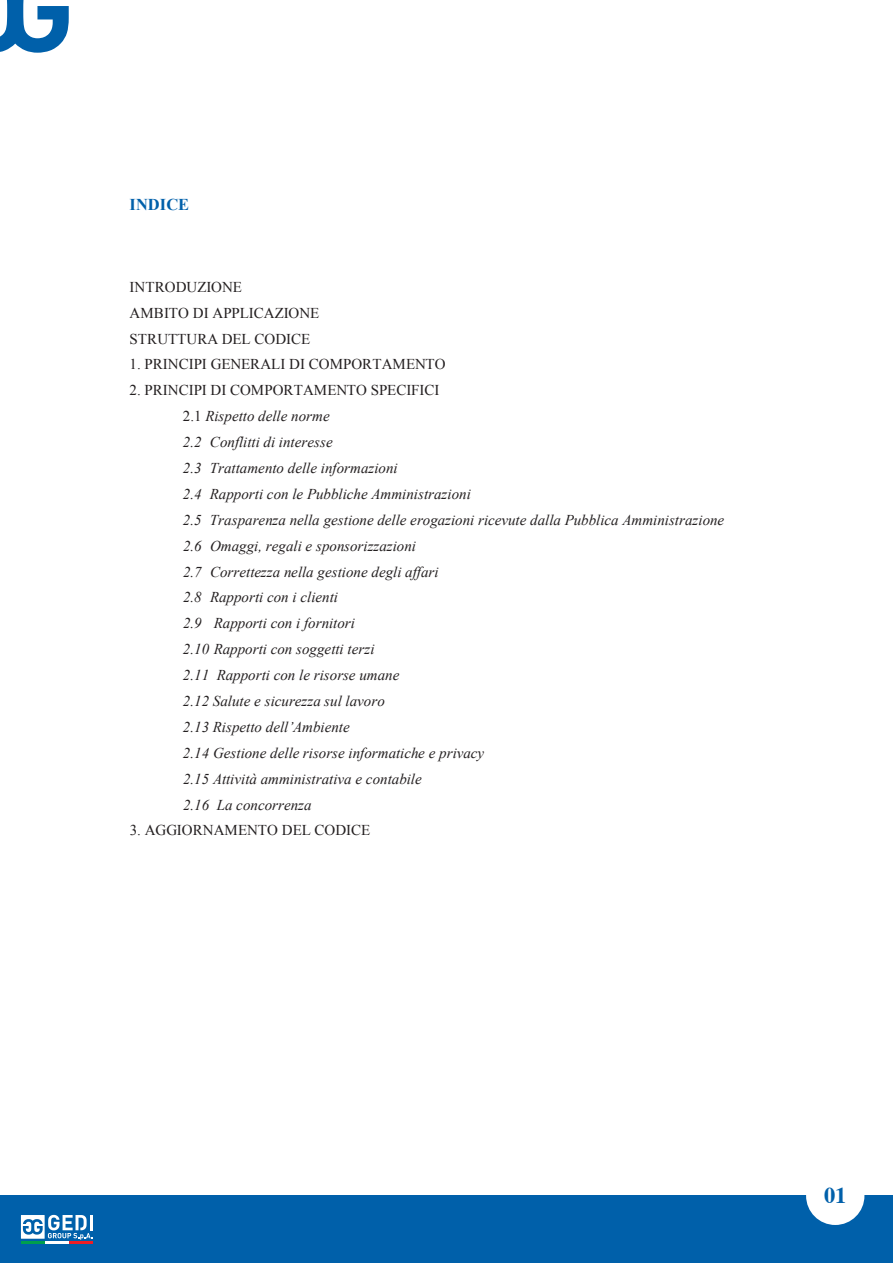
<style>
.page{position:relative;width:893px;height:1263px;background:#fff}
.page>*{position:absolute;margin:0;border:0;box-sizing:border-box;transform-origin:0 0}
.t1{font:700 22.5px "Times";color:#0060aa}
.t2{font:700 16.5px "Times New Roman";color:#0060aa}
.t3{font:italic 15px/26px "Times New Roman";color:#231f20}
.t4{font:15px/25.8px "Times New Roman";color:#231f20}
.s1{font-style:normal}
</style>
<div class="page">
<svg style="left:0;top:0;width:69px;height:53px"></svg>
<div style="left:0;top:1196px;width:893px;height:67px;background:#0060aa"></div>
<hr style="left:21px;top:1241px;width:24px;height:3px;background:#009f4d">
<hr style="left:45px;top:1241px;width:24px;height:3px;background:#fff">
<hr style="left:69px;top:1241px;width:24px;height:3px;background:#ed1d24">
<hr style="left:90px;top:1215px;width:3px;height:15px;background:#fff">
<svg style="left:21px;top:1215px;width:71px;height:25px"></svg>
<div style="left:806px;top:1166px;width:58px;height:59px;background:#fff;border-radius:50%"></div>
<p class="t2" style="left:130px;top:193px;width:61px">INDICE</p>
<p class="t4" style="left:130px;top:274px;width:191px">INTRODUZIONE<br>AMBITO DI APPLICAZIONE<br>STRUTTURA DEL CODICE</p>
<p class="t4" style="left:130px;top:351px;width:318px">1. PRINCIPI GENERALI DI COMPORTAMENTO</p>
<p class="t3" style="left:183px;top:377px;width:543px;text-indent:-53px"><span class="s1">2. PRINCIPI DI COMPORTAMENTO SPECIFICI<br>2.1</span> Rispetto delle norme<br>2.2 Conflitti di interesse<br>2.3 Trattamento delle informazioni<br>2.4 Rapporti con le Pubbliche Amministrazioni<br>2.5 Trasparenza nella gestione delle erogazioni ricevute dalla Pubblica Amministrazione 2.6 Omaggi, regali e sponsorizzazioni<br>2.7 Correttezza nella gestione degli affari<br>2.8 Rapporti con i clienti<br>2.9 Rapporti con i fornitori<br>2.10 Rapporti con soggetti terzi<br>2.11 Rapporti con le risorse umane<br>2.12 Salute e sicurezza sul lavoro<br>2.13 Rispetto dell’Ambiente<br>2.14 Gestione delle risorse informatiche e privacy<br>2.15 Attività amministrativa e contabile<br>2.16 La concorrenza</p>
<p class="t4" style="left:130px;top:817px;width:242px">3. AGGIORNAMENTO DEL CODICE</p>
<h1 class="t1" style="left:824px;top:1174px;width:24px">01</h1>
</div>
